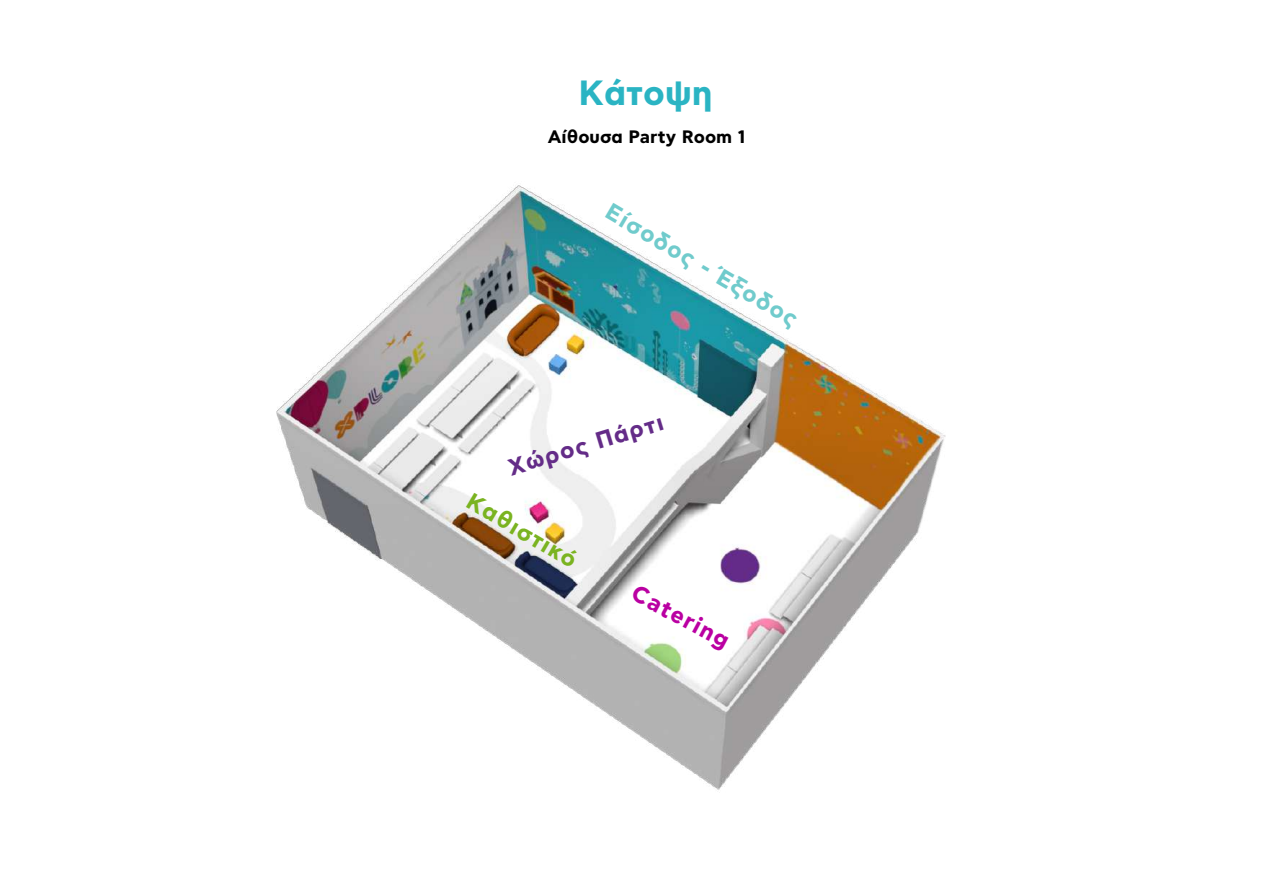
<style>
.page{position:relative;width:1263px;height:893px;background:#fff}
.page>*{position:absolute;margin:0;border:0;box-sizing:border-box;transform-origin:0 0}
.t1{font:700 34.95px "CF Asty Std";color:#2ab4c3}
.t2{font:700 23.4px "CF Asty Std";color:#70cbcc}
.t3{font:700 23.4px "CF Asty Std";color:#642c88}
.t4{font:700 23.4px "CF Asty Std";color:#7ab320}
.t5{font:700 23.4px "CF Asty Std";color:#ba00a2}
.t6{font:700 18px "CF Asty Std";color:#000}
</style>
<div class="page">
<img style="left:276px;top:185px;width:670px;height:605px">
<h1 class="t1" style="left:579px;top:72px;width:135px">Κάτοψη</h1>
<p class="t6" style="left:548px;top:126px;width:199px">Αίθουσα Party Room 1</p>
<p class="t2" style="left:614px;top:198px;width:220px;rotate:30deg">Είσοδος - Έξοδος</p>
<p class="t3" style="left:505px;top:455px;width:162px;rotate:-17deg">Χώρος Πάρτι</p>
<p class="t4" style="left:475px;top:487px;width:125px;rotate:30deg">Καθιστικό</p>
<p class="t5" style="left:640px;top:579px;width:109px;rotate:28deg">Catering</p>
</div>
